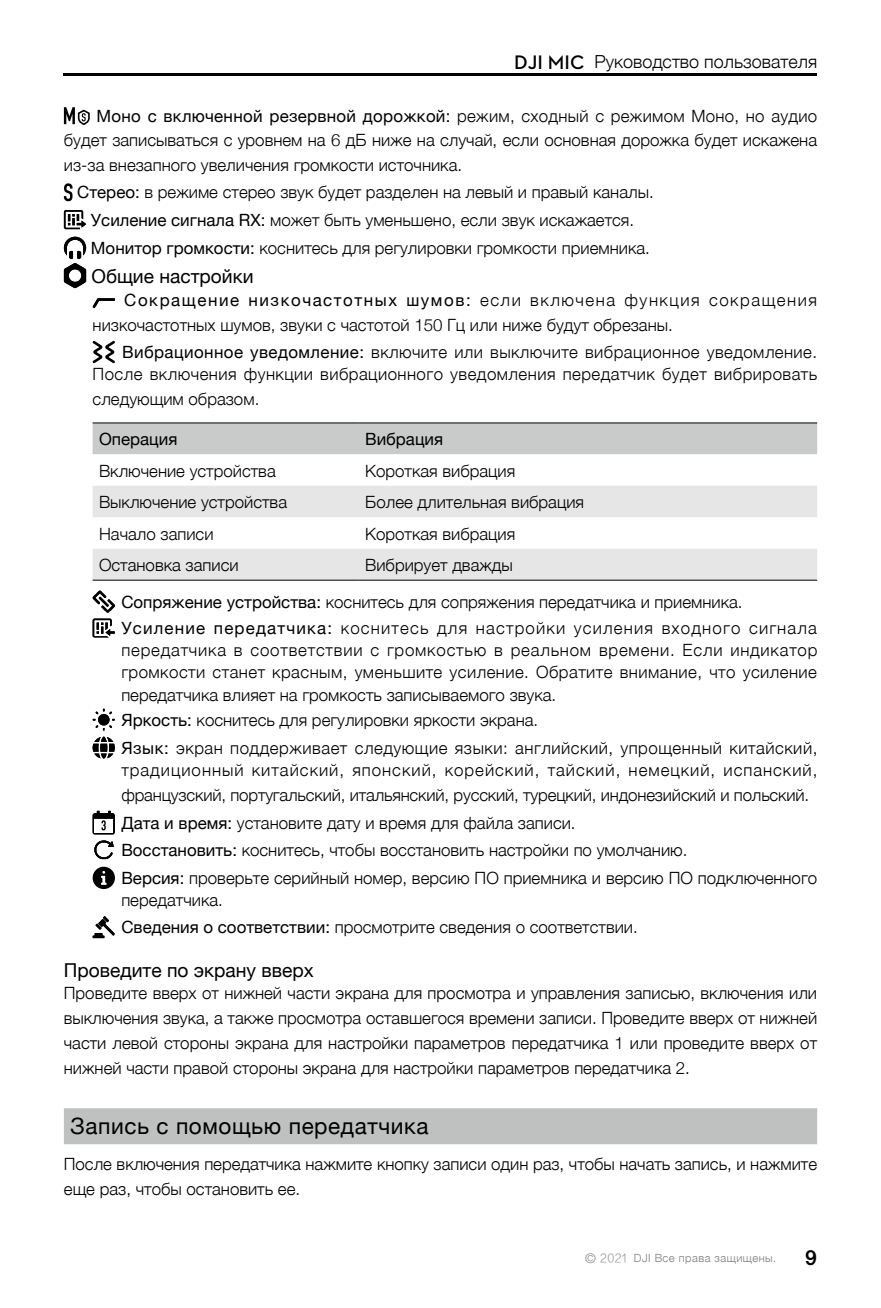
<style>
.page{position:relative;width:881px;height:1308px;background:#fff}
.page>*{position:absolute;margin:0;border:0;box-sizing:border-box;transform-origin:0 0}
.t1{font:22.5px "Helvetica Neue";letter-spacing:.025em;color:#000}
.t2{font:19.12px "Helvetica Neue";color:#000}
.t3{font:300 18px "Helvetica Neue";color:#000}
.t4{font:700 18px "Gujarati Sangam MN";color:#000}
.t5{font:300 16.88px/24.8px "Helvetica Neue";color:#000}
.t6{font:300 16.88px/22.1px "Helvetica Neue";letter-spacing:.025em;color:#000;text-align:right}
.t7{font:300 16.88px/27.9px "Helvetica Neue";letter-spacing:.03em;color:#000}
.t8{font:16.88px "Helvetica Neue";color:#000}
.t9{font:300 11.25px "Helvetica Neue";letter-spacing:.04em;color:#7d7d7d}
.s1{font-family:"Dji";font-weight:600;font-size:20.03px}
.s2{font-weight:400}
.s3{font-size:13.5px;color:#898989}
.s4{font-family:"FZLTXHJW GB1 0";font-weight:400;color:#898989}
</style>
<div class="page">
<hr style="left:64px;top:74px;width:752px;height:2px;background:#000">
<div style="left:64px;top:1108px;width:752px;height:36px;background:#bfc0c0"></div>
<svg style="left:64px;top:107px;width:26px;height:18px"></svg>
<svg style="left:64px;top:183px;width:8px;height:18px"></svg>
<svg style="left:64px;top:210px;width:22px;height:19px"></svg>
<svg style="left:64px;top:237px;width:22px;height:51px"></svg>
<svg style="left:92px;top:298px;width:23px;height:10px"></svg>
<svg style="left:92px;top:340px;width:23px;height:24px"></svg>
<div style="left:93px;top:423px;width:723px;height:31px;background:#c9caca"></div>
<svg style="left:93px;top:486px;width:723px;height:94px;fill:#e6e6e6"></svg>
<hr style="left:93px;top:422px;width:265px;height:1px;background:#000">
<hr style="left:358px;top:422px;width:458px;height:1px;background:#000">
<hr style="left:93px;top:580px;width:265px;height:1px;background:#000">
<hr style="left:358px;top:580px;width:458px;height:1px;background:#000">
<svg style="left:92px;top:590px;width:23px;height:47px"></svg>
<svg style="left:93px;top:708px;width:22px;height:51px"></svg>
<svg style="left:93px;top:810px;width:22px;height:50px"></svg>
<div style="left:93px;top:866px;width:22px;height:23px;background:#000;border-radius:50%"></div>
<svg style="left:101px;top:871px;width:5px;height:14px"></svg>
<svg style="left:93px;top:916px;width:22px;height:22px"></svg>
<p class="t3" style="left:514px;top:47px;width:304px"><span class="s1">DJI MIC</span> Руководство пользователя</p>
<p class="t5" style="left:64px;top:103px;width:754px;text-align:justify;text-indent:33px"><span class="s2">Моно с включенной резервной дорожкой:</span> режим, сходный с режимом Моно, но аудио будет записываться с уровнем на 6 дБ ниже на случай, если основная дорожка будет искажена из-за внезапного увеличения громкости источника.</p>
<p class="t5" style="left:77px;top:177px;width:577px;line-height:27.7px;text-align:center"><span class="s2">Стерео:</span> в режиме стерео звук будет разделен на левый и правый каналы.<br><span class="s2">Усиление сигнала RX:</span> может быть уменьшено, если звук искажается.<br><span class="s2">Монитор громкости:</span> коснитесь для регулировки громкости приемника.</p>
<p class="t2" style="left:91px;top:262px;width:163px">Общие настройки</p>
<p class="t5" style="left:93px;top:286px;width:725px;text-indent:32px"><span class="s2">Сокращение низкочастотных шумов:</span> если включена функция сокращения низкочастотных шумов, звуки с частотой 150 Гц или ниже будут обрезаны.</p>
<p class="t6" style="left:93px;top:340px;width:726px"><span class="s2">Вибрационное уведомление:</span> включите или выключите вибрационное уведомление.<br>После включения функции вибрационного уведомления передатчик будет вибрировать</p>
<p class="t5" style="left:93px;top:385px;width:168px">следующим образом.</p>
<p class="t8" style="left:99px;top:427px;width:80px">Операция</p>
<p class="t8" style="left:365px;top:427px;width:79px">Вибрация</p>
<p class="t5" style="left:99px;top:457px;width:178px">Включение устройства</p>
<p class="t5" style="left:365px;top:457px;width:152px">Короткая вибрация</p>
<p class="t5" style="left:99px;top:489px;width:189px">Выключение устройства</p>
<p class="t5" style="left:365px;top:489px;width:220px">Более длительная вибрация</p>
<p class="t5" style="left:99px;top:520px;width:116px">Начало записи</p>
<p class="t5" style="left:365px;top:520px;width:152px">Короткая вибрация</p>
<p class="t5" style="left:99px;top:552px;width:141px">Остановка записи</p>
<p class="t5" style="left:121px;top:546px;width:622px;line-height:36.4px;text-indent:244px">Вибрирует дважды<br><span class="s2">Сопряжение устройства:</span> коснитесь для сопряжения передатчика и приемника.</p>
<p class="t5" style="left:121px;top:616px;width:697px;line-height:22.1px;text-align:justify"><span class="s2">Усиление передатчика:</span> коснитесь для настройки усиления входного сигнала передатчика в соответствии с громкостью в реальном времени. Если индикатор громкости станет красным, уменьшите усиление. Обратите внимание, что усиление передатчика влияет на громкость записываемого звука.</p>
<p class="t7" style="left:121px;top:704px;width:697px"><span class="s2">Яркость:</span> коснитесь для регулировки яркости экрана.<br><span class="s2">Язык:</span> экран поддерживает следующие языки: английский, упрощенный китайский,</p>
<p class="t5" style="left:121px;top:756px;width:697px">традиционный китайский, японский, корейский, тайский, немецкий, испанский, французский, португальский, итальянский, русский, турецкий, индонезийский и польский.</p>
<p class="t5" style="left:121px;top:807px;width:697px;line-height:27.7px"><span class="s2">Дата и время:</span> установите дату и время для файла записи.<br><span class="s2">Восстановить:</span> коснитесь, чтобы восстановить настройки по умолчанию.<br><span class="s2">Версия:</span> проверьте серийный номер, версию ПО приемника и версию ПО подключенного</p>
<p class="t5" style="left:121px;top:885px;width:518px;line-height:27.2px">передатчика.<br><span class="s2">Сведения о соответствии:</span> просмотрите сведения о соответствии.</p>
<p class="t2" style="left:64px;top:956px;width:251px">Проведите по экрану вверх</p>
<p class="t5" style="left:64px;top:979px;width:754px;text-align:justify">Проведите вверх от нижней части экрана для просмотра и управления записью, включения или выключения звука, а также просмотра оставшегося времени записи. Проведите вверх от нижней части левой стороны экрана для настройки параметров передатчика 1 или проведите вверх от нижней части правой стороны экрана для настройки параметров передатчика 2.</p>
<h1 class="t1" style="left:70px;top:1110px;width:359px">Запись с помощью передатчика</h1>
<p class="t5" style="left:64px;top:1150px;width:754px">После включения передатчика нажмите кнопку записи один раз, чтобы начать запись, и нажмите еще раз, чтобы остановить ее.</p>
<p class="t9" style="left:585px;top:1248px;width:192px"><span class="s3">©</span> <span class="s4">2021</span> DJI Все права защищены.</p>
<p class="t4" style="left:804px;top:1248px;width:14px">9</p>
</div>
